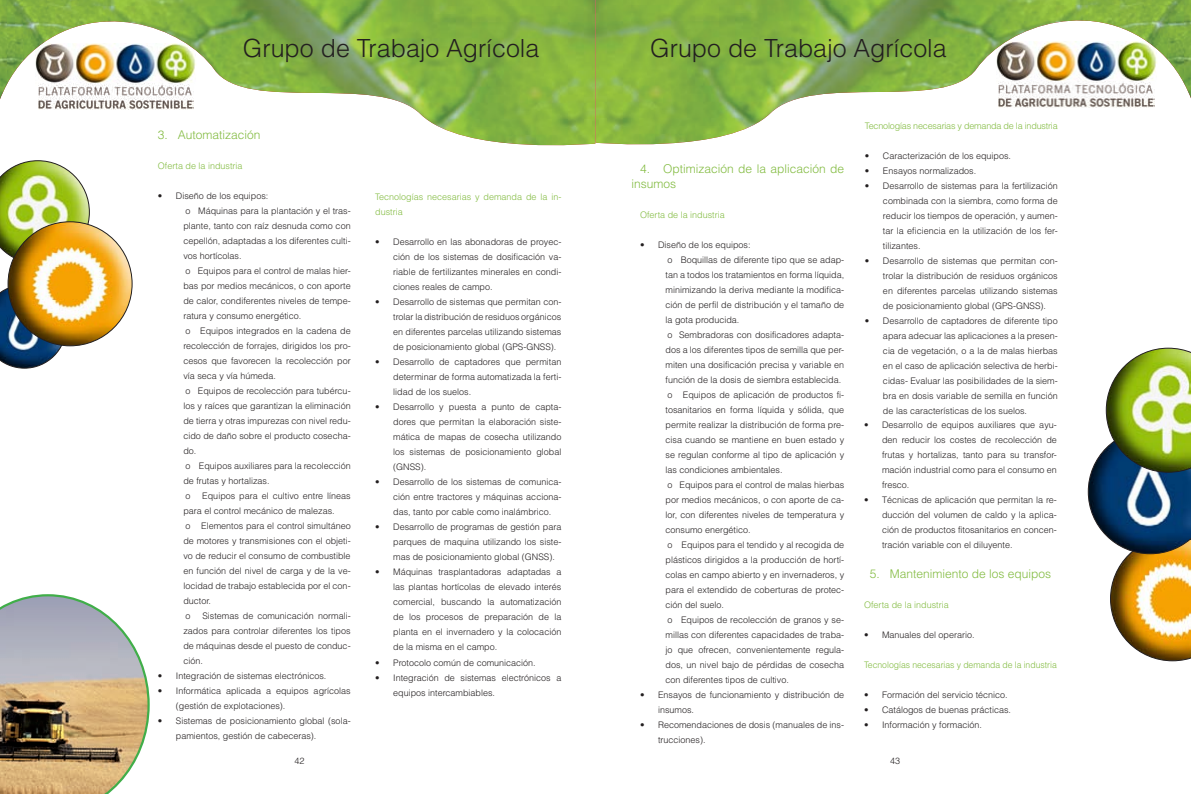
<style>
.page{position:relative;width:1191px;height:794px;background:#fff}
.page>*{position:absolute;margin:0;border:0;box-sizing:border-box;transform-origin:0 0}
.t1{font:300 25px "Helvetica";color:#231f20}
.t2{font:300 12px/15px "Helvetica";color:#82bb40}
.t3{font:300 9px/15px "Helvetica";color:#231f20;text-align:justify}
.t4{font:300 9px/15px "Helvetica";color:#82bb40}
.t5{font:300 9px "Helvetica";color:#82bb40;scale:.96 1}
.t6{font:300 9px "Helvetica";letter-spacing:-.02em;color:#82bb40}
</style>
<div class="page">
<img style="left:0;top:0;width:595px;height:146px">
<img style="left:38px;top:83px;width:156px;height:27px">
<svg style="left:595px;top:0;width:596px;height:145px"></svg>
<img style="left:1087px;top:348px;width:104px;height:313px">
<svg style="left:0;top:594px;width:150px;height:200px;background:#b6a994"></svg>
<svg style="left:0;top:160px;width:90px;height:104px"></svg>
<svg style="left:0;top:284px;width:66px;height:84px"></svg>
<img style="left:8px;top:222px;width:124px;height:124px;border-radius:62px">
<h1 class="t1" style="left:243px;top:32px;width:298px">Grupo de Trabajo Agrícola</h1>
<p class="t2" style="left:158px;top:127px;width:104px">3. Automatización</p>
<p class="t4" style="left:158px;top:158px;width:86px">Oferta de la industria</p>
<p class="t3" style="left:158px;top:188px;width:112px">• Diseño de los equipos:</p>
<p class="t3" style="left:183px;top:203px;width:169px">o Máquinas para la plantación y el tras&shy;plante, tanto con raíz desnuda como con cepellón, adaptadas a los diferentes culti&shy;vos hortícolas.</p>
<p class="t3" style="left:183px;top:263px;width:169px">o Equipos para el control de malas hier&shy;bas por medios mecánicos, o con aporte de calor, condiferentes niveles de tempe&shy;ratura y consumo energético.</p>
<p class="t3" style="left:183px;top:323px;width:169px">o Equipos integrados en la cadena de recolección de forrajes, dirigidos los pro&shy;cesos que favorecen la recolección por vía seca y vía húmeda.</p>
<p class="t3" style="left:183px;top:383px;width:169px">o Equipos de recolección para tubércu&shy;los y raíces que garantizan la eliminación de tierra y otras impurezas con nivel redu&shy;cido de daño sobre el producto cosecha&shy;do.</p>
<p class="t3" style="left:183px;top:458px;width:169px">o Equipos auxiliares para la recolección de frutas y hortalizas.</p>
<p class="t3" style="left:185px;top:488px;width:7px">o</p>
<p class="t3" style="left:183px;top:488px;width:169px;text-indent:19px">Equipos para el cultivo entre líneas para el control mecánico de malezas.</p>
<p class="t3" style="left:183px;top:518px;width:169px">o Elementos para el control simultáneo de motores y transmisiones con el objeti&shy;vo de reducir el consumo de combustible en función del nivel de carga y de la ve&shy;locidad de trabajo establecida por el con&shy;ductor.</p>
<p class="t3" style="left:185px;top:608px;width:7px">o</p>
<p class="t3" style="left:183px;top:608px;width:169px;text-indent:19px">Sistemas de comunicación normali&shy;zados para controlar diferentes los tipos de máquinas desde el puesto de conduc&shy;ción.</p>
<p class="t3" style="left:158px;top:668px;width:170px">• Integración de sistemas electrónicos.</p>
<p class="t3" style="left:176px;top:683px;width:176px;text-indent:-18px">• Informática aplicada a equipos agrícolas (gestión de explotaciones).</p>
<p class="t3" style="left:176px;top:713px;width:176px;text-indent:-18px">• Sistemas de posicionamiento global (sola&shy;pamientos, gestión de cabeceras).</p>
<p class="t3" style="left:294px;top:753px;width:12px">42</p>
<p class="t4" style="left:375px;top:189px;width:188px">Tecnologías necesarias y demanda de la in&shy;dustria</p>
<p class="t3" style="left:393px;top:234px;width:170px;text-indent:-18px">• Desarrollo en las abonadoras de proyec&shy;ción de los sistemas de dosificación va&shy;riable de fertilizantes minerales en condi&shy;ciones reales de campo.</p>
<p class="t3" style="left:393px;top:294px;width:170px;text-indent:-18px">• Desarrollo de sistemas que permitan con&shy;trolar la distribución de residuos orgánicos en diferentes parcelas utilizando sistemas de posicionamiento global (GPS-GNSS).</p>
<p class="t3" style="left:393px;top:354px;width:170px;text-indent:-18px">• Desarrollo de captadores que permitan determinar de forma automatizada la ferti&shy;lidad de los suelos.</p>
<p class="t3" style="left:393px;top:399px;width:170px;text-indent:-18px">• Desarrollo y puesta a punto de capta&shy;dores que permitan la elaboración siste&shy;mática de mapas de cosecha utilizando los sistemas de posicionamiento global (GNSS).</p>
<p class="t3" style="left:393px;top:474px;width:170px;text-indent:-18px">• Desarrollo de los sistemas de comunica&shy;ción entre tractores y máquinas acciona&shy;das, tanto por cable como inalámbrico.</p>
<p class="t3" style="left:393px;top:519px;width:170px;text-indent:-18px">• Desarrollo de programas de gestión para parques de maquina utilizando los siste&shy;mas de posicionamiento global (GNSS).</p>
<p class="t3" style="left:393px;top:564px;width:170px;text-indent:-18px">• Máquinas trasplantadoras adaptadas a las plantas hortícolas de elevado interés comercial, buscando la automatización de los procesos de preparación de la planta en el invernadero y la colocación de la misma en el campo.</p>
<p class="t3" style="left:375px;top:654px;width:162px">• Protocolo común de comunicación.</p>
<p class="t3" style="left:393px;top:669px;width:170px;text-indent:-18px">• Integración de sistemas electrónicos a equipos intercambiables.</p>
<h1 class="t1" style="left:650px;top:32px;width:298px">Grupo de Trabajo Agrícola</h1>
<p class="t2" style="left:631px;top:161px;width:214px;text-indent:9px">4. Optimización de la aplicación de insumos</p>
<p class="t4" style="left:640px;top:207px;width:86px">Oferta de la industria</p>
<p class="t3" style="left:640px;top:237px;width:112px">• Diseño de los equipos:</p>
<p class="t3" style="left:665px;top:252px;width:180px">o Boquillas de diferente tipo que se adap&shy;tan a todos los tratamientos en forma líquida, minimizando la deriva mediante la modifica&shy;ción de perfil de distribución y el tamaño de la gota producida.</p>
<p class="t3" style="left:665px;top:327px;width:180px">o Sembradoras con dosificadores adapta&shy;dos a los diferentes tipos de semilla que per&shy;miten una dosificación precisa y variable en función de la dosis de siembra establecida.</p>
<p class="t3" style="left:665px;top:387px;width:180px">o Equipos de aplicación de productos fi&shy;tosanitarios en forma líquida y sólida, que permite realizar la distribución de forma pre&shy;cisa cuando se mantiene en buen estado y se regulan conforme al tipo de aplicación y las condiciones ambientales.</p>
<p class="t3" style="left:665px;top:477px;width:180px">o Equipos para el control de malas hierbas por medios mecánicos, o con aporte de ca&shy;lor, con diferentes niveles de temperatura y consumo energético.</p>
<p class="t3" style="left:665px;top:537px;width:180px">o Equipos para el tendido y al recogida de plásticos dirigidos a la producción de hortí&shy;colas en campo abierto y en invernaderos, y para el extendido de coberturas de protec&shy;ción del suelo.</p>
<p class="t3" style="left:665px;top:612px;width:180px">o Equipos de recolección de granos y se&shy;millas con diferentes capacidades de traba&shy;jo que ofrecen, convenientemente regula&shy;dos, un nivel bajo de pérdidas de cosecha con diferentes tipos de cultivo.</p>
<p class="t3" style="left:658px;top:687px;width:188px;text-indent:-18px">• Ensayos de funcionamiento y distribución de insumos.</p>
<p class="t3" style="left:658px;top:717px;width:188px;text-indent:-18px">• Recomendaciones de dosis (manuales de ins&shy;trucciones).</p>
<p class="t6" style="left:865px;top:120px;width:194px">Tecnologías necesarias y demanda de la industria</p>
<p class="t3" style="left:865px;top:148px;width:148px">• Caracterización de los equipos.</p>
<p class="t3" style="left:865px;top:163px;width:113px">• Ensayos normalizados.</p>
<p class="t3" style="left:883px;top:178px;width:176px;text-indent:-18px">• Desarrollo de sistemas para la fertilización combinada con la siembra, como forma de reducir los tiempos de operación, y aumen&shy;tar la eficiencia en la utilización de los fer&shy;tilizantes.</p>
<p class="t3" style="left:883px;top:253px;width:176px;text-indent:-18px">• Desarrollo de sistemas que permitan con&shy;trolar la distribución de residuos orgánicos en diferentes parcelas utilizando sistemas de posicionamiento global (GPS-GNSS).</p>
<p class="t3" style="left:883px;top:313px;width:176px;text-indent:-18px">• Desarrollo de captadores de diferente tipo apara adecuar las aplicaciones a la presen&shy;cia de vegetación, o a la de malas hierbas en el caso de aplicación selectiva de herbi&shy;cidas- Evaluar las posibilidades de la siem&shy;bra en dosis variable de semilla en función de las características de los suelos.</p>
<p class="t3" style="left:882px;top:417px;width:176px;text-indent:-18px">• Desarrollo de equipos auxiliares que ayu&shy;den reducir los costes de recolección de frutas y hortalizas, tanto para su transfor&shy;mación industrial como para el consumo en fresco.</p>
<p class="t3" style="left:882px;top:492px;width:176px;text-indent:-18px">• Técnicas de aplicación que permitan la re&shy;ducción del volumen de caldo y la aplica&shy;ción de productos fitosanitarios en concen&shy;tración variable con el diluyente.</p>
<p class="t2" style="left:869px;top:566px;width:183px">5. Mantenimiento de los equipos</p>
<p class="t4" style="left:864px;top:597px;width:86px">Oferta de la industria</p>
<p class="t3" style="left:864px;top:627px;width:112px">• Manuales del operario.</p>
<p class="t5" style="left:864px;top:659px;width:202px">Tecnologías necesarias y demanda de la industria</p>
<p class="t3" style="left:864px;top:687px;width:145px">• Formación del servicio técnico.</p>
<p class="t3" style="left:864px;top:702px;width:149px">• Catálogos de buenas prácticas.</p>
<p class="t3" style="left:864px;top:717px;width:119px">• Información y formación.</p>
<p class="t3" style="left:890px;top:753px;width:12px">43</p>
</div>
